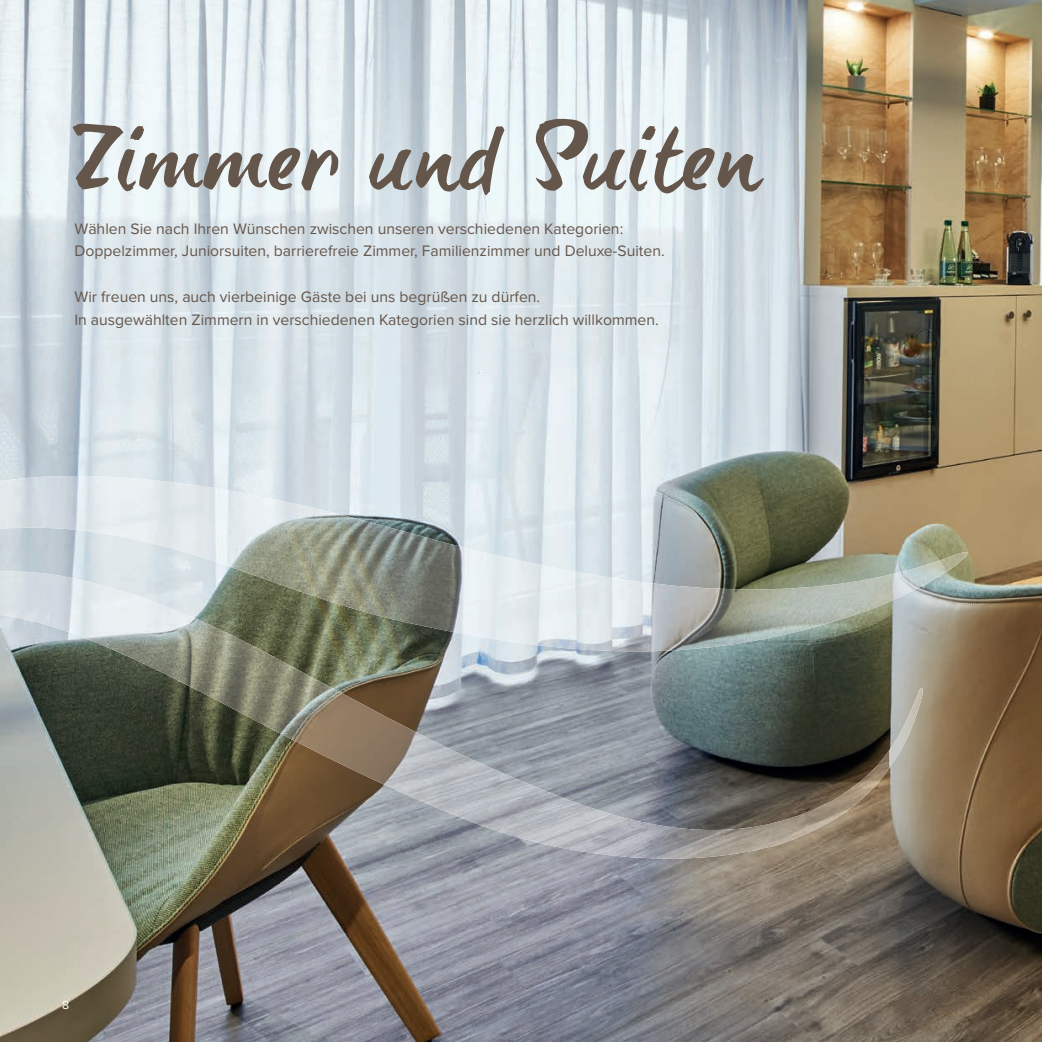
<style>
.page{position:relative;width:1042px;height:1042px;background:#fff}
.page>*{position:absolute;margin:0;border:0;box-sizing:border-box;transform-origin:0 0}
.t1{font:89.25px "brush tip Terrence";letter-spacing:-.01em;color:#65564b}
.t2{font:15.75px/22.8px "Proxima Nova";color:#65564b}
.t3{font:12.25px "Proxima Nova";color:#fff}
</style>
<div class="page">
<img style="left:0;top:0;width:1042px;height:1042px">
<img style="left:0;top:476px;width:416px;height:59px">
<img style="left:107px;top:534px;width:862px;height:59px">
<img style="left:304px;top:593px;width:604px;height:58px">
<img style="left:0;top:571px;width:247px;height:115px">
<img style="left:246px;top:642px;width:123px;height:136px">
<img style="left:189px;top:686px;width:58px;height:30px">
<img style="left:369px;top:708px;width:124px;height:121px">
<img style="left:862px;top:688px;width:61px;height:111px">
<img style="left:492px;top:768px;width:124px;height:88px">
<img style="left:800px;top:779px;width:62px;height:57px">
<img style="left:615px;top:815px;width:185px;height:43px">
<h1 class="t1" style="left:69px;top:104px;width:694px">Zimmer und Suiten</h1>
<p class="t2" style="left:74px;top:218px;width:592px">Wählen Sie nach Ihren Wünschen zwischen unseren verschiedenen Kategorien:<br>Doppelzimmer, Juniorsuiten, barrierefreie Zimmer, Familienzimmer und Deluxe-Suiten.</p>
<p class="t2" style="left:74px;top:286px;width:586px">Wir freuen uns, auch vierbeinige Gäste bei uns begrüßen zu dürfen.<br>In ausgewählten Zimmern in verschiedenen Kategorien sind sie herzlich willkommen.</p>
<p class="t3" style="left:62px;top:998px;width:9px">8</p>
</div>
